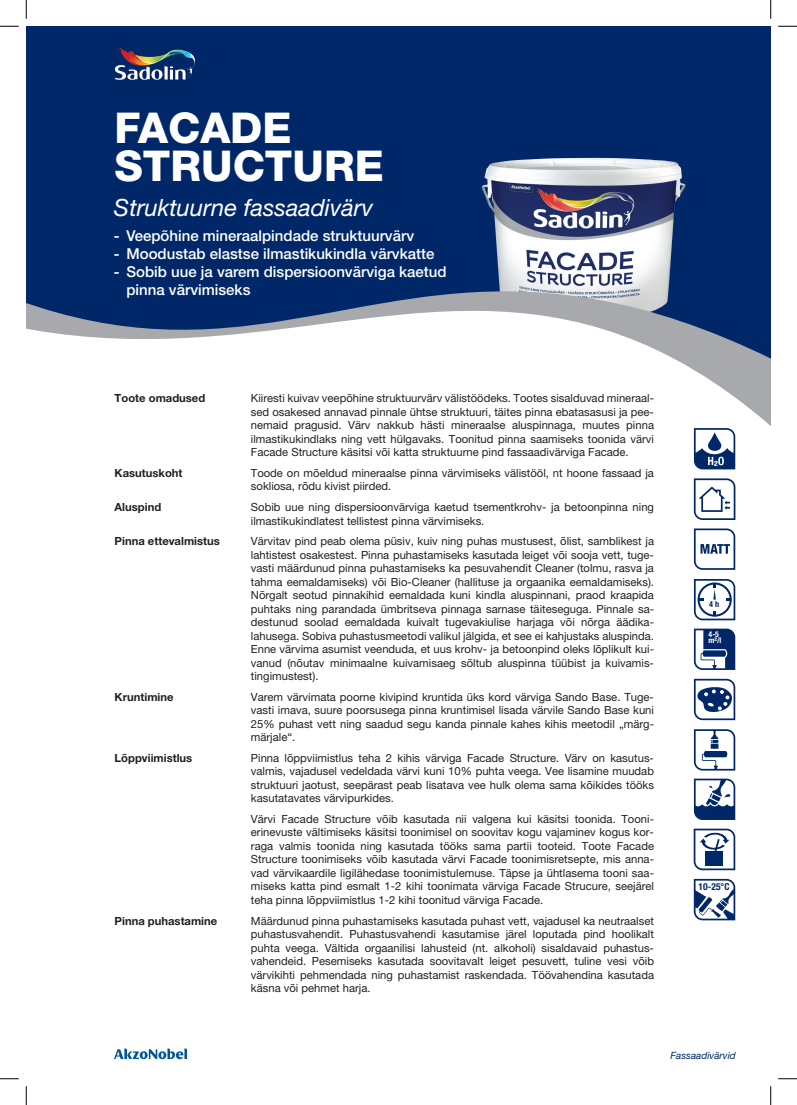
<style>
.page{position:relative;width:797px;height:1105px;background:#fff}
.page>*{position:absolute;margin:0;border:0;box-sizing:border-box;transform-origin:0 0}
.t1{font:800 42.5px/37.5px "Helvetica Neue LT Pro";color:#fff}
.t2{font:italic 23.75px "Helvetica Neue LT Pro";color:#fff}
.t3{font:500 15px/18px "Helvetica Neue LT Pro";color:#fff}
.t4{font:11.25px/13.5px "Helvetica Neue LT Pro";color:#231f20;text-align:justify}
.t5{font:700 11.25px "Helvetica Neue LT Pro";color:#231f20}
.t6{font:italic 10px "Helvetica Neue LT Pro";color:#002868}
.t7{font:700 condensed 9.62px "Helvetica Neue LT Pro";color:#002868}
.t8{font:700 condensed 8.25px "Helvetica Neue LT Pro";color:#002868}
.t9{font:700 condensed 7.88px/6.9px "Helvetica Neue LT Pro";color:#fff}
</style>
<div class="page">
<svg style="left:114px;top:1048px;width:73px;height:11px"></svg>
<svg style="left:26px;top:26px;width:744px;height:421px;fill:#002868"></svg>
<svg style="left:694px;top:779px;width:41px;height:41px"></svg>
<svg style="left:694px;top:729px;width:41px;height:41px"></svg>
<svg style="left:694px;top:579px;width:41px;height:41px"></svg>
<svg style="left:694px;top:629px;width:41px;height:41px"></svg>
<svg style="left:693px;top:829px;width:42px;height:41px"></svg>
<svg style="left:694px;top:428px;width:41px;height:41px"></svg>
<svg style="left:693px;top:879px;width:42px;height:41px"></svg>
<img style="left:115px;top:47px;width:81px;height:32px">
<svg style="left:693px;top:478px;width:42px;height:42px"></svg>
<svg style="left:694px;top:679px;width:41px;height:41px"></svg>
<svg style="left:694px;top:528px;width:41px;height:42px"></svg>
<svg style="left:0;top:25px;width:19px;height:2px"></svg>
<svg style="left:778px;top:25px;width:19px;height:2px"></svg>
<svg style="left:0;top:1078px;width:19px;height:1px"></svg>
<svg style="left:778px;top:1078px;width:19px;height:1px"></svg>
<svg style="left:25px;top:0;width:2px;height:19px"></svg>
<svg style="left:25px;top:1086px;width:2px;height:19px"></svg>
<svg style="left:770px;top:0;width:1px;height:19px"></svg>
<svg style="left:770px;top:1086px;width:1px;height:19px"></svg>
<h1 class="t1" style="left:114px;top:109px;width:271px">FACADE<br>STRUCTURE</h1>
<h2 class="t2" style="left:114px;top:194px;width:261px">Struktuurne fassaadivärv</h2>
<h3 class="t3" style="left:114px;top:227px;width:302px">- Veepõhine mineraalpindade struktuurvärv</h3>
<h3 class="t3" style="left:114px;top:245px;width:322px">- Moodustab elastse ilmastikukindla värvkatte</h3>
<h3 class="t3" style="left:126px;top:263px;width:322px;text-indent:-12px">- Sobib uue ja varem dispersioonvärviga kaetud pinna värvimiseks</h3>
<p class="t5" style="left:115px;top:391px;width:92px">Toote omadused</p>
<p class="t4" style="left:251px;top:391px;width:404px">Kiiresti kuivav veepõhine struktuurvärv välistöödeks. Tootes sisalduvad mineraal&shy;sed osakesed annavad pinnale ühtse struktuuri, täites pinna ebatasasusi ja pee&shy;nemaid pragusid. Värv nakkub hästi mineraalse aluspinnaga, muutes pinna ilmastikukindlaks ning vett hülgavaks. Toonitud pinna saamiseks toonida värvi Facade Structure käsitsi või katta struktuurne pind fassaadivärviga Facade.</p>
<p class="t5" style="left:115px;top:466px;width:69px">Kasutuskoht</p>
<p class="t4" style="left:251px;top:466px;width:404px">Toode on mõeldud mineraalse pinna värvimiseks välistööl, nt hoone fassaad ja sokliosa, rõdu kivist piirded.</p>
<p class="t5" style="left:115px;top:500px;width:48px">Aluspind</p>
<p class="t4" style="left:251px;top:500px;width:404px">Sobib uue ning dispersioonvärviga kaetud tsementkrohv- ja betoonpinna ning ilmastikukindlatest tellistest pinna värvimiseks.</p>
<p class="t5" style="left:115px;top:534px;width:107px">Pinna ettevalmistus</p>
<p class="t4" style="left:251px;top:534px;width:404px">Värvitav pind peab olema püsiv, kuiv ning puhas mustusest, õlist, samblikest ja lahtistest osakestest. Pinna puhastamiseks kasutada leiget või sooja vett, tuge&shy;vasti määrdunud pinna puhastamiseks ka pesuvahendit Cleaner (tolmu, rasva ja tahma eemaldamiseks) või Bio-Cleaner (hallituse ja orgaanika eemaldamiseks).<br>Nõrgalt seotud pinnakihid eemaldada kuni kindla aluspinnani, praod kraapida puhtaks ning parandada ümbritseva pinnaga sarnase täiteseguga. Pinnale sa&shy;destunud soolad eemaldada kuivalt tugevakiulise harjaga või nõrga äädika&shy;lahusega. Sobiva puhastusmeetodi valikul jälgida, et see ei kahjustaks aluspinda.<br>Enne värvima asumist veenduda, et uus krohv- ja betoonpind oleks lõplikult kui&shy;vanud (nõutav minimaalne kuivamisaeg sõltub aluspinna tüübist ja kuivamis&shy;tingimustest).</p>
<p class="t5" style="left:115px;top:690px;width:60px">Kruntimine</p>
<p class="t4" style="left:251px;top:690px;width:404px">Varem värvimata poorne kivipind kruntida üks kord värviga Sando Base. Tuge&shy;vasti imava, suure poorsusega pinna kruntimisel lisada värvile Sando Base kuni 25% puhast vett ning saadud segu kanda pinnale kahes kihis meetodil „märg&shy;märjale“.</p>
<p class="t5" style="left:115px;top:751px;width:79px">Lõppviimistlus</p>
<p class="t4" style="left:251px;top:751px;width:404px">Pinna lõppviimistlus teha 2 kihis värviga Facade Structure. Värv on kasutus&shy;valmis, vajadusel vedeldada värvi kuni 10% puhta veega. Vee lisamine muudab struktuuri jaotust, seepärast peab lisatava vee hulk olema sama kõikides tööks kasutatavates värvipurkides.</p>
<p class="t4" style="left:251px;top:812px;width:404px">Värvi Facade Structure võib kasutada nii valgena kui käsitsi toonida. Tooni&shy;erinevuste vältimiseks käsitsi toonimisel on soovitav kogu vajaminev kogus kor&shy;raga valmis toonida ning kasutada tööks sama partii tooteid. Toote Facade Structure toonimiseks võib kasutada värvi Facade toonimisretsepte, mis anna&shy;vad värvikaardile ligilähedase toonimistulemuse. Täpse ja ühtlasema tooni saa&shy;miseks katta pind esmalt 1-2 kihi toonimata värviga Facade Strucure, seejärel teha pinna lõppviimistlus 1-2 kihi toonitud värviga Facade.</p>
<p class="t5" style="left:115px;top:913px;width:104px">Pinna puhastamine</p>
<p class="t4" style="left:251px;top:913px;width:404px">Määrdunud pinna puhastamiseks kasutada puhast vett, vajadusel ka neutraalset puhastusvahendit. Puhastusvahendi kasutamise järel loputada pind hoolikalt puhta veega. Vältida orgaanilisi lahusteid (nt. alkoholi) sisaldavaid puhastus&shy;vahendeid. Pesemiseks kasutada soovitavalt leiget pesuvett, tuline vesi võib värvikihti pehmendada ning puhastamist raskendada. Töövahendina kasutada käsna või pehmet harja.</p>
<p class="t8" style="left:709px;top:599px;width:12px">4 h</p>
<p class="t9" style="left:708px;top:630px;width:14px">4-5 m²/l</p>
<p class="t7" style="left:698px;top:881px;width:33px">10-25°C</p>
<p class="t6" style="left:670px;top:1049px;width:67px">Fassaadivärvid</p>
</div>
